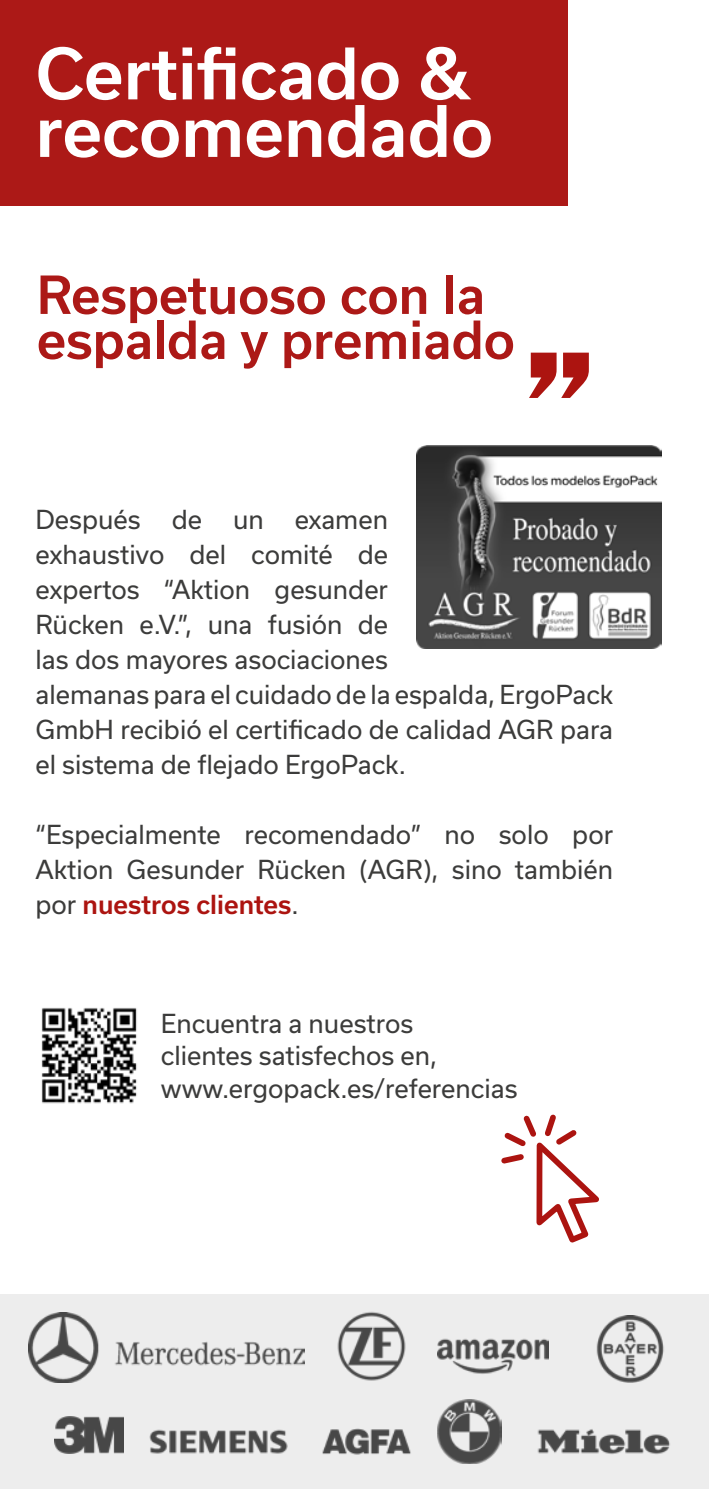
<style>
.page{position:relative;width:709px;height:1489px;background:#fff}
.page>*{position:absolute;margin:0;border:0;box-sizing:border-box;transform-origin:0 0}
.t1{font:900 150px "Industry";color:#ac1410}
.t2{font:500 67.5px/57.5px "Usual";color:#fff}
.t3{font:500 50px/45px "Usual";color:#ac1917}
.t4{font:25px/35px "Usual";color:#3c3c3b}
.s1{font-weight:500;color:#ac1410}
</style>
<div class="page">
<div style="left:0;top:1294px;width:709px;height:194px;background:#ededed"></div>
<img style="left:416px;top:445px;width:245px;height:203px">
<img style="left:41px;top:1007px;width:96px;height:97px">
<img style="left:537px;top:1429px;width:133px;height:25px">
<img style="left:29px;top:1312px;width:275px;height:69px">
<img style="left:337px;top:1311px;width:69px;height:70px">
<img style="left:54px;top:1416px;width:70px;height:37px">
<img style="left:596px;top:1315px;width:68px;height:66px">
<img style="left:437px;top:1411px;width:64px;height:52px">
<img style="left:149px;top:1429px;width:139px;height:25px">
<img style="left:437px;top:1338px;width:111px;height:73px">
<img style="left:322px;top:1428px;width:89px;height:27px">
<div style="left:0;top:0;width:567px;height:206px;background:#ac1917"></div>
<svg style="left:501px;top:1114px;width:98px;height:129px"></svg>
<h2 class="t2" style="left:35px;top:45px;width:459px">Certificado &amp; recomendado</h2>
<h3 class="t3" style="left:37px;top:272px;width:479px">Respetuoso con la espalda y premiado</h3>
<h1 class="t1" style="left:524px;top:234px;width:72px">„</h1>
<p class="t4" style="left:35px;top:501px;width:579px">Después de un examen<br>exhaustivo del comité de<br>expertos “Aktion gesunder<br>Rücken e.V.”, una fusión de<br>las dos mayores asociaciones<br>alemanas para el cuidado de la espalda, ErgoPack<br>GmbH recibió el certificado de calidad AGR para el sistema de flejado ErgoPack.</p>
<p class="t4" style="left:35px;top:816px;width:579px;text-align:justify">“Especialmente recomendado” no solo por Aktion Gesunder Rücken (AGR), sino también por <span class="s1">nuestros clientes</span>.</p>
<p class="t4" style="left:161px;top:1007px;width:358px;line-height:32.5px">Encuentra a nuestros<br>clientes satisfechos en, www.ergopack.es/referencias</p>
</div>
